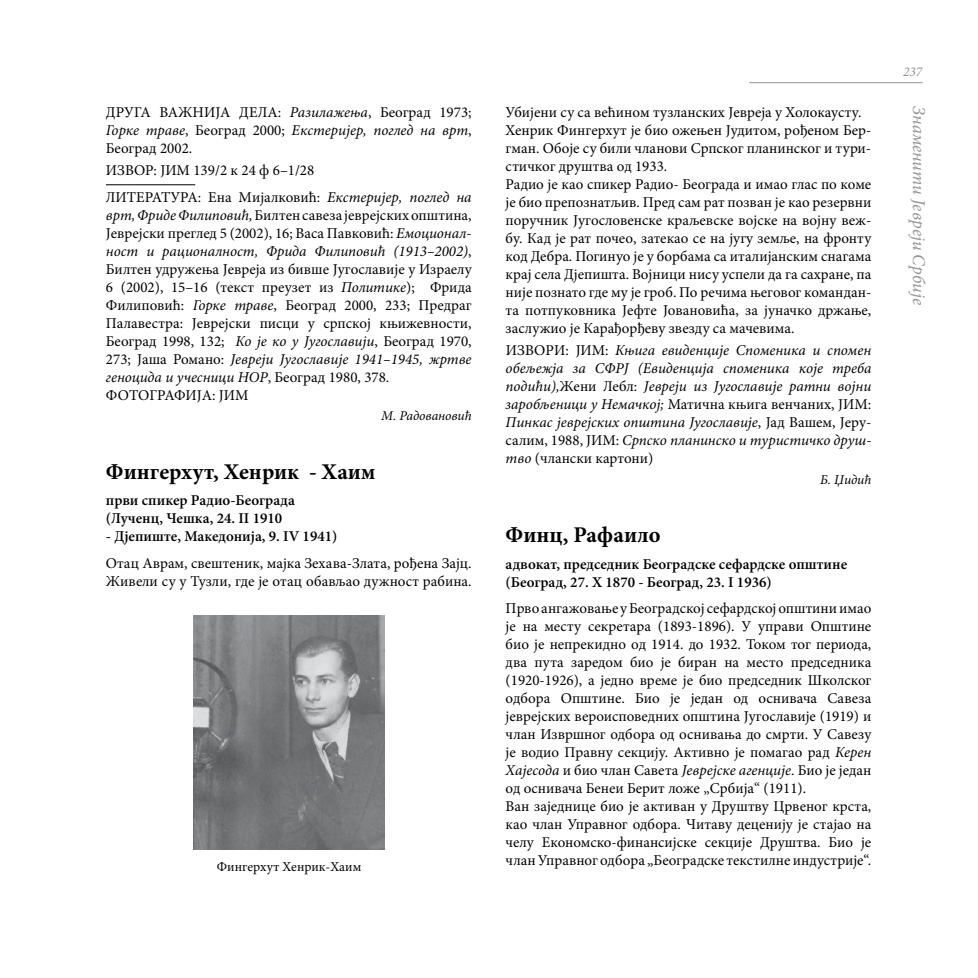
<style>
.page{position:relative;width:978px;height:978px;background:#fff}
.page>*{position:absolute;margin:0;border:0;box-sizing:border-box;transform-origin:0 0}
.t1{font:700 22.5px "Minion Pro";color:#000}
.t2{font:italic 18px "Minion Pro";color:#939598}
.t3{font:15px/18px "Minion Pro";color:#000}
.t4{font:italic 15px/18px "Minion Pro";color:#000;text-align:justify}
.t5{font:600 15px/18px "Minion Pro";color:#000}
.t6{font:italic 13.5px "Minion Pro";letter-spacing:-.005em;color:#000}
.t7{font:13.5px "Minion Pro";color:#000}
.t8{font:italic 13.5px "Minion Pro";color:#939598}
.s1{font-style:italic}
.s2{font-style:normal}
</style>
<div class="page">
<hr style="left:749px;top:82px;width:174px;height:1px;background:#939598">
<hr style="left:106px;top:185px;width:89px;height:1px;background:#000">
<img style="left:193px;top:615px;width:192px;height:234px">
<p class="t3" style="left:106px;top:103px;width:367px;text-align:justify">ДРУГА ВАЖНИЈА ДЕЛА: <span class="s1">Разилажења</span>, Београд 1973; <span class="s1">Горке траве</span>, Београд 2000; <span class="s1">Екстеријер, поглед на врт</span>, Београд 2002.</p>
<p class="t3" style="left:106px;top:157px;width:367px;line-height:26.5px">ИЗВОР: ЈИМ 139/2 к 24 ф 6–1/28<br>ЛИТЕРАТУРА: Ена Мијалковић: <span class="s1">Екстеријер, поглед на</span></p>
<p class="t3" style="left:106px;top:206px;width:367px"><span class="s1">врт, Фриде Филиповић,</span> Билтен савеза јеврејских општина, Јеврејски преглед 5 (2002), 16; Васа Павковић: <span class="s1">Емоционал&shy;ност и рационалност, Фрида Филиповић (1913–2002)</span>, Билтен удружења Јевреја из бивше Југославије у Израелу 6 (2002), 15–16 (текст преузет из <span class="s1">Политике</span>); Фрида Филиповић: <span class="s1">Горке траве</span>, Београд 2000, 233; Предраг Палавестра: Јеврејски писци у српској књижевности, Београд 1998, 132; <span class="s1">Ко је ко у Југославији</span>, Београд 1970, 273; Јаша Романо: <span class="s1">Јевреји Југославије 1941–1945, жртве геноцида и учесници НОР</span>, Београд 1980, 378.<br>ФОТОГРАФИЈА: ЈИМ</p>
<p class="t6" style="left:381px;top:407px;width:92px">М. Радовановић</p>
<h1 class="t1" style="left:106px;top:456px;width:271px">Фингерхут, Хенрик - Хаим</h1>
<p class="t5" style="left:106px;top:491px;width:190px">први спикер Радио-Београда (Лученц, Чешка, 24. II 1910</p>
<p class="t5" style="left:106px;top:527px;width:233px">- Дјепиште, Македонија, 9. IV 1941)</p>
<p class="t3" style="left:106px;top:554px;width:367px">Отац Аврам, свештеник, мајка Зехава-Злата, рођена Зајц.<br>Живели су у Тузли, где је отац обављао дужност рабина.</p>
<p class="t7" style="left:217px;top:857px;width:146px">Фингерхут Хенрик-Хаим</p>
<p class="t3" style="left:506px;top:103px;width:367px">Убијени су са већином тузланских Јевреја у Холокаусту.<br>Хенрик Фингерхут је био ожењен Јудитом, рођеном Бер&shy;гман. Обоје су били чланови Српског планинског и тури&shy;стичког друштва од 1933.<br>Радио је као спикер Радио- Београда и имао глас по коме је био препознатљив. Пред сам рат позван је као резервни поручник Југословенске краљевске војске на војну веж&shy;бу. Кад је рат почео, затекао се на југу земље, на фронту код Дебра. Погинуо је у борбама са италијанским снагама крај села Дјепишта. Војници нису успели да га сахране, па није познато где му је гроб. По речима његовог командан&shy;та потпуковника Јефте Јовановића, за јуначко држање, заслужио је Карађорђеву звезду са мачевима.</p>
<p class="t3" style="left:506px;top:342px;width:22px">Извори</p>
<p class="t4" style="left:506px;top:342px;width:367px;text-indent:60px"><span class="s2">: ЈИМ:</span> Књига евиденције Споменика и спомен обељежја за СФРЈ (Евиденција споменика које треба подићи),<span class="s2">Жени Лебл:</span> Јевреји из Југославије ратни војни заробљеници у Немачкој; <span class="s2">Матична књига венчаних, ЈИМ:<br></span>Пинкас јеврејских општина Југославије<span class="s2">, Јад Вашем, Јеру&shy;салим, 1988, ЈИМ:</span> Српско планинско и туристичко друш&shy;тво <span class="s2">(члански картони)</span></p>
<p class="t6" style="left:820px;top:470px;width:53px">Б. Џидић</p>
<h1 class="t1" style="left:506px;top:519px;width:156px">Финц, Рафаило</h1>
<p class="t5" style="left:506px;top:555px;width:343px">адвокат, председник Београдске сефардске општине (Београд, 27. X 1870 - Београд, 23. I 1936)</p>
<p class="t3" style="left:506px;top:599px;width:367px">Прво ангажовање у Београдској сефардској општини имао је на месту секретара (1893-1896). У управи Општине био је непрекидно од 1914. до 1932. Током тог периода, два пута заредом био је биран на место председника (1920-1926), а једно време је био председник Школског одбора Општине. Био је један од оснивача Савеза јеврејских вероисповедних општина Југославије (1919) и члан Извршног одбора од оснивања до смрти. У Савезу је водио Правну секцију. Активно је помагао рад <span class="s1">Керен Хајесода</span> и био члан Савета <span class="s1">Јеврејске агенције</span>. Био је један од оснивача Бенеи Берит ложе „Србија“ (1911).<br>Ван заједнице био је активан у Друштву Црвеног крста, као члан Управног одбора. Читаву деценију је стајао на челу Економско-финансијске секције Друштва. Био је члан Управног одбора „Београдске текстилне индустрије“.</p>
<p class="t8" style="left:903px;top:62px;width:21px">237</p>
<p class="t2" style="left:931px;top:106px;width:200px;rotate:90deg">Знаменити Јевреји Србије</p>
</div>
